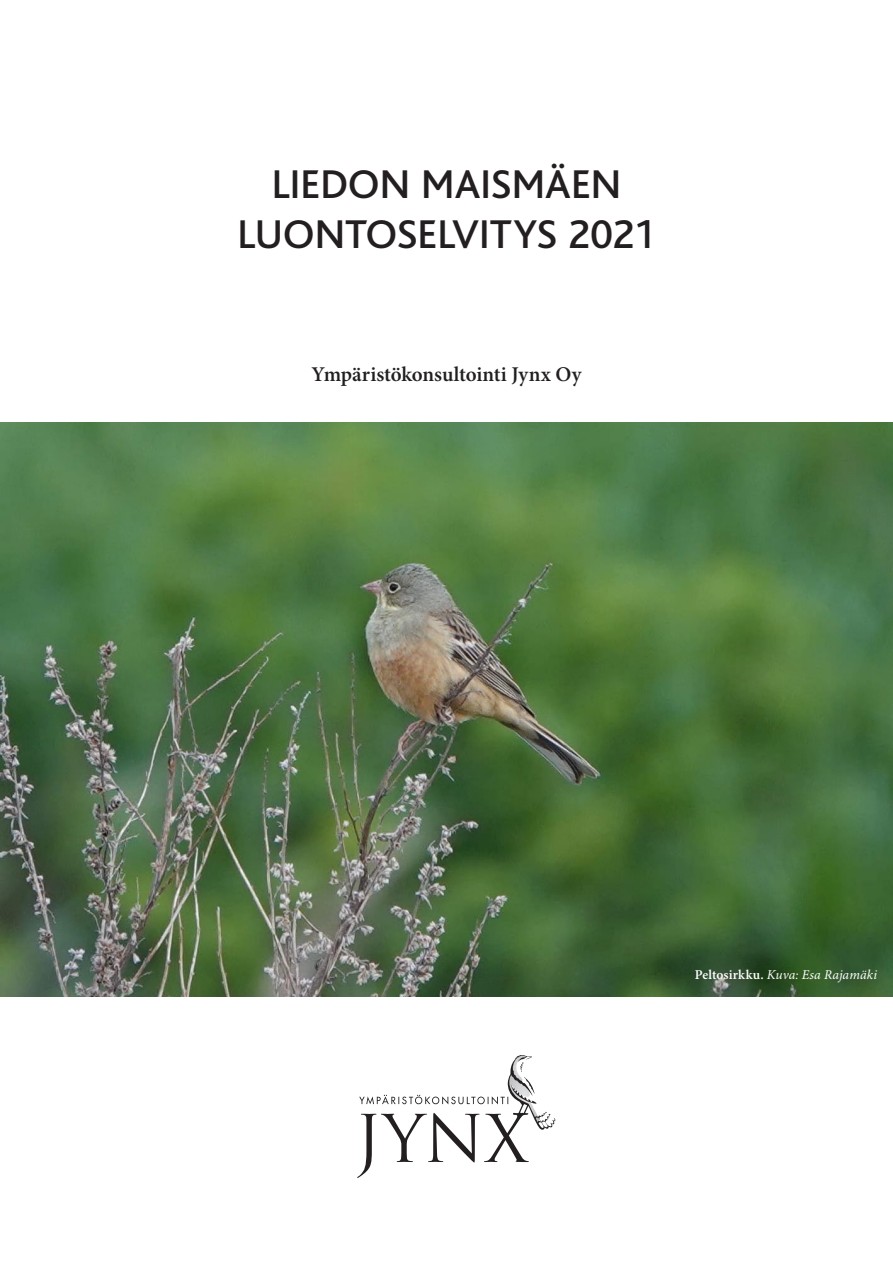
<style>
.page{position:relative;width:893px;height:1263px;background:#fff}
.page>*{position:absolute;margin:0;border:0;box-sizing:border-box;transform-origin:0 0}
.t1{font:500 42px/50.4px "Bliss";color:#231f20;text-align:center}
.t2{font:600 21px "Minion Pro";letter-spacing:-.005em;color:#231f20}
.t3{font:italic 13.5px "Minion Pro";letter-spacing:.005em;color:#fff}
.s1{font-weight:600;font-style:normal}
</style>
<div class="page">
<img style="left:0;top:423px;width:893px;height:574px">
<svg style="left:357px;top:1055px;width:199px;height:123px"></svg>
<p class="t1" style="left:237px;top:160px;width:420px">LIEDON MAISMÄEN<br>LUONTOSELVITYS 2021</p>
<p class="t2" style="left:311px;top:362px;width:272px">Ympäristökonsultointi Jynx Oy</p>
<p class="t3" style="left:695px;top:967px;width:184px"><span class="s1">Peltosirkku.</span> Kuva: Esa Rajamäki</p>
</div>
